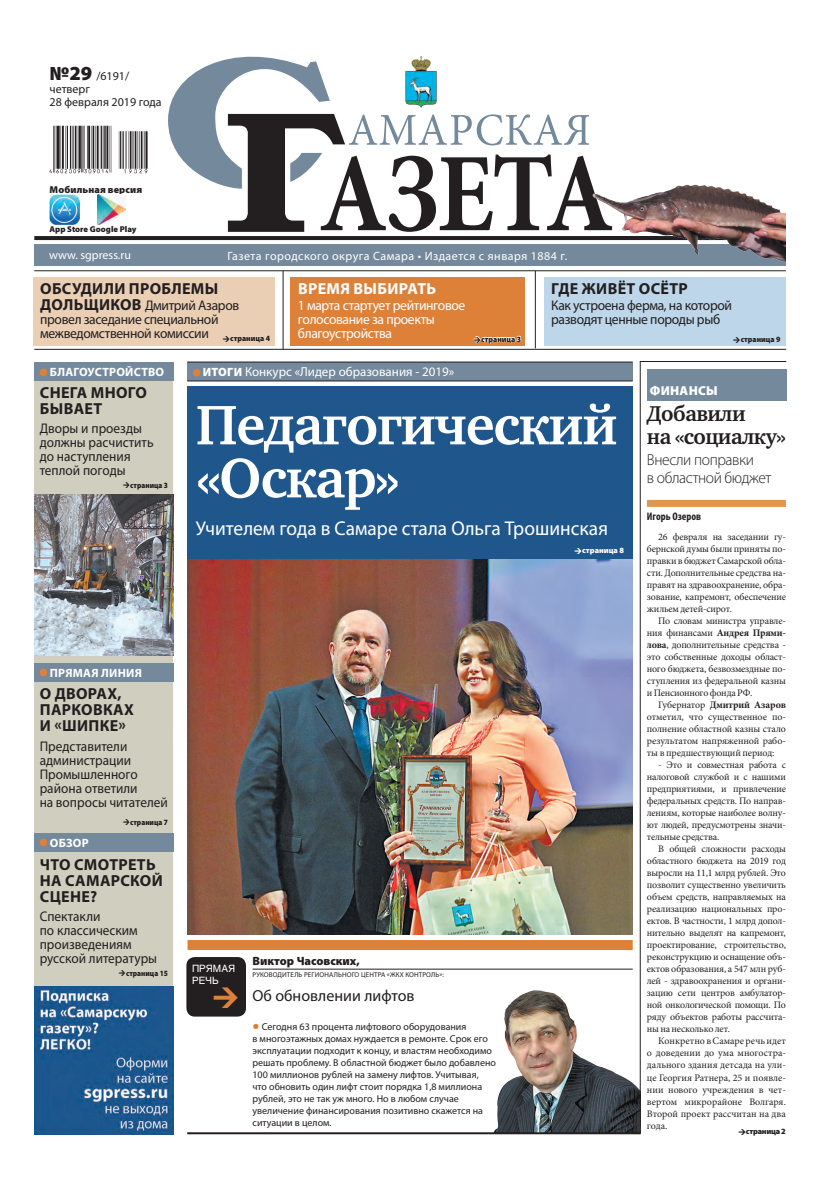
<style>
.page{position:relative;width:820px;height:1191px;background:#fff}
.page>*{position:absolute;margin:0;border:0;box-sizing:border-box;transform-origin:0 0}
.t1{font:700 57px/53px "Charter C";letter-spacing:-.025em;color:#fff}
.t2{font:700 22px/23px "Charter C";letter-spacing:-.025em;color:#231f20}
.t3{font:20px "Myriad Pro";color:#fff}
.t4{font:700 16px/16px "Myriad Pro";letter-spacing:.02em;color:#231f20}
.t5{font:300 16px/18px "Myriad Pro";letter-spacing:-.025em;color:#231f20}
.t6{font:16px "Myriad Pro";color:#231f20}
.t7{font:700 16px "Myriad Pro";letter-spacing:.02em;color:#fff}
.t8{font:14px/14px "Myriad Pro";letter-spacing:-.005em;color:#231f20;scale:.95 1}
.t9{font:14px/14px "Myriad Pro";letter-spacing:-.025em;color:#231f20}
.t10{font:14px/14px "Myriad Pro";letter-spacing:-.025em;color:#fff}
.t11{font:13px "Myriad Pro";color:#fff}
.t12{font:900 13px "Myriad Pro";letter-spacing:.02em;color:#fff}
.t13{font:12px "Myriad Pro";letter-spacing:.04em;color:#fff}
.t14{font:12px/13px "Myriad Pro";color:#231f20}
.t15{font:700 12px "Myriad Pro";letter-spacing:.02em;color:#fff}
.t16{font:900 12px "Myriad Pro";color:#231f20}
.t17{font:12px "Myriad Pro";color:#fff}
.t18{font:700 condensed 11px "Myriad Pro";color:#231f20}
.t19{font:10px/12px "Minion Pro";letter-spacing:-.015em;color:#231f20;text-align:justify}
.t20{font:10px/12px "Myriad Pro";color:#231f20}
.t21{font:900 10px "Myriad Pro";letter-spacing:.01em;color:#231f20}
.t22{font:10px/12px "Helios";color:#fff}
.t23{font:900 8.5px "Myriad Pro";color:#231f20}
.t24{font:900 8px "Myriad Pro";color:#231f20;scale:.9 1}
.t25{font:900 8px "Myriad Pro";color:#231f20;scale:.95 1}
.t26{font:900 8px "Myriad Pro";color:#fff}
.t27{font:900 8px "Myriad Pro";letter-spacing:-.03em;color:#231f20}
.t28{font:7px "Myriad Pro";letter-spacing:.02em;color:#231f20}
.s1{font-weight:900;font-size:20px}
.s2{font-weight:700;font-size:16px}
.s3{font-weight:900;font-size:12px}
.s4{font-size:25px;color:#de8138}
.s5{font-weight:700}
</style>
<div class="page">
<img style="left:494px;top:990px;width:145px;height:142px">
<img style="left:187px;top:558px;width:445px;height:376px">
<div style="left:187px;top:386px;width:445px;height:172px;background:#1f578d"></div>
<svg style="left:639px;top:361px;width:147px;height:773px"></svg>
<div style="left:34px;top:378px;width:139px;height:756px;background:#d0cfbf"></div>
<div style="left:544px;top:277px;width:241px;height:68px;background:#bdd6ea"></div>
<svg style="left:168px;top:56px;width:424px;height:176px"></svg>
<hr style="left:34px;top:349px;width:751px;height:1px;background:#231f20">
<div style="left:34px;top:277px;width:241px;height:68px;background:#eacfb5"></div>
<div style="left:291px;top:277px;width:233px;height:68px;background:#de8138"></div>
<div style="left:34px;top:244px;width:751px;height:21px;background:#75899d"></div>
<svg style="left:34px;top:236px;width:558px;height:4px;background:#262223"></svg>
<div style="left:187px;top:362px;width:445px;height:19px;background:#75899d"></div>
<hr style="left:187px;top:362px;width:445px;height:1px;background:#231f20">
<hr style="left:187px;top:381px;width:445px;height:1px;background:#231f20">
<div style="left:193px;top:369px;width:7px;height:7px;background:#de8138;border-radius:50%"></div>
<hr style="left:282px;top:271px;width:1px;height:78px;background:#231f20">
<hr style="left:534px;top:271px;width:1px;height:77px;background:#231f20">
<div style="left:187px;top:940px;width:445px;height:10px;background:#de8138"></div>
<div style="left:646px;top:369px;width:139px;height:31px;background:#75899d"></div>
<img style="left:49px;top:126px;width:99px;height:48px">
<img style="left:50px;top:195px;width:30px;height:29px">
<img style="left:97px;top:195px;width:28px;height:29px">
<img style="left:34px;top:986px;width:139px;height:148px">
<div style="left:186px;top:957px;width:60px;height:59px;background:#231f20;border-radius:9px"></div>
<hr style="left:252px;top:969px;width:380px;height:1px;background:#231f20">
<div style="left:34px;top:663px;width:139px;height:18px;background:#75899d"></div>
<div style="left:40px;top:669px;width:7px;height:7px;background:#de8138;border-radius:50%"></div>
<div style="left:34px;top:362px;width:139px;height:19px;background:#75899d"></div>
<div style="left:40px;top:368px;width:7px;height:8px;background:#de8138;border-radius:50%"></div>
<hr style="left:34px;top:270px;width:751px;height:1px;background:#231f20">
<div style="left:34px;top:832px;width:139px;height:19px;background:#75899d"></div>
<div style="left:40px;top:838px;width:7px;height:8px;background:#de8138;border-radius:50%"></div>
<hr style="left:187px;top:1132px;width:453px;height:2px;background:#231f20">
<img style="left:592px;top:184px;width:193px;height:78px">
<img style="left:34px;top:495px;width:139px;height:160px">
<div style="left:646px;top:500px;width:139px;height:7px;background:#e0974d"></div>
<svg style="left:473px;top:335px;width:48px;height:15px"></svg>
<svg style="left:738px;top:1128px;width:7px;height:6px"></svg>
<p class="t14" style="left:50px;top:69px;width:114px"><span class="s1">№29</span> /6191/ четверг<br>28 февраля 2019 года</p>
<p class="t21" style="left:50px;top:184px;width:94px">Мобильная версия</p>
<p class="t23" style="left:50px;top:224px;width:88px">App Store Google Play</p>
<p class="t17" style="left:49px;top:247px;width:83px">www. sgpress.ru</p>
<p class="t13" style="left:227px;top:248px;width:341px">Газета городского округа Самара • Издается с января 1884 г.</p>
<h3 class="t4" style="left:40px;top:280px;width:180px">ОБСУДИЛИ ПРОБЛЕМЫ</h3>
<h3 class="t9" style="left:40px;top:298px;width:200px"><span class="s2">ДОЛЬЩИКОВ</span> Дмитрий Азаров провел заседание специальной межведомственной комиссии</h3>
<p class="t25" style="left:230px;top:334px;width:43px">страница 4</p>
<h3 class="t7" style="left:298px;top:278px;width:139px">ВРЕМЯ ВЫБИРАТЬ</h3>
<h3 class="t10" style="left:298px;top:298px;width:169px">1 марта стартует рейтинговое голосование за проекты благоустройства</h3>
<p class="t25" style="left:481px;top:334px;width:43px">страница 3</p>
<h3 class="t4" style="left:551px;top:280px;width:138px">ГДЕ ЖИВЁТ ОСЁТР</h3>
<h3 class="t9" style="left:551px;top:298px;width:182px">Как устроена ферма, на которой разводят ценные породы рыб</h3>
<p class="t25" style="left:740px;top:335px;width:43px">страница 9</p>
<p class="t15" style="left:50px;top:364px;width:116px">БЛАГОУСТРОЙСТВО</p>
<h3 class="t4" style="left:40px;top:384px;width:109px">СНЕГА МНОГО<br>БЫВАЕТ</h3>
<h3 class="t8" style="left:40px;top:421px;width:121px">Дворы и проезды должны расчистить до наступления теплой погоды</h3>
<p class="t24" style="left:130px;top:481px;width:43px">страница 3</p>
<p class="t15" style="left:50px;top:665px;width:94px">ПРЯМАЯ ЛИНИЯ</p>
<h3 class="t4" style="left:40px;top:685px;width:95px">О ДВОРАХ,<br>ПАРКОВКАХ<br>И «ШИПКЕ»</h3>
<h3 class="t8" style="left:40px;top:738px;width:136px">Представители администрации<br>Промышленного района ответили<br>на вопросы читателей</h3>
<p class="t24" style="left:130px;top:818px;width:43px">страница 7</p>
<p class="t15" style="left:50px;top:834px;width:40px">ОБЗОР</p>
<h3 class="t4" style="left:40px;top:855px;width:124px">ЧТО СМОТРЕТЬ<br>НА САМАРСКОЙ<br>СЦЕНЕ?</h3>
<h3 class="t8" style="left:40px;top:909px;width:125px">Спектакли<br>по классическим произведениям русской литературы</h3>
<p class="t24" style="left:126px;top:969px;width:48px">страница 15</p>
<h3 class="t11" style="left:203px;top:364px;width:253px"><span class="s3">ИТОГИ</span> Конкурс «Лидер образования - 2019»</h3>
<h1 class="t1" style="left:196px;top:399px;width:423px">Педагогический «Оскар»</h1>
<h3 class="t3" style="left:196px;top:516px;width:413px">Учителем года в Самаре стала Ольга Трошинская</h3>
<p class="t26" style="left:582px;top:545px;width:43px">страница 8</p>
<p class="t22" style="left:192px;top:962px;width:45px">ПРЯМАЯ<br>РЕЧЬ</p>
<p class="t16" style="left:252px;top:953px;width:109px">Виктор Часовских,</p>
<p class="t28" style="left:252px;top:970px;width:193px">РУКОВОДИТЕЛЬ РЕГИОНАЛЬНОГО ЦЕНТРА «ЖКХ КОНТРОЛЬ»:</p>
<h3 class="t6" style="left:252px;top:985px;width:163px">Об обновлении лифтов</h3>
<p class="t20" style="left:252px;top:1020px;width:245px"><span class="s4">•</span> Сегодня 63 процента лифтового оборудования<br>в многоэтажных домах нуждается в ремонте. Срок его эксплуатации подходит к концу, и властям необходимо решать проблему. В областной бюджет было добавлено 100 миллионов рублей на замену лифтов. Учитывая,<br>что обновить один лифт стоит порядка 1,8 миллионa рублей, это не так уж много. Но в любом случае увеличение финансирования позитивно скажется на ситуации в целом.</p>
<h3 class="t12" style="left:649px;top:383px;width:69px">ФИНАНСЫ</h3>
<h2 class="t2" style="left:646px;top:402px;width:140px">Добавили<br>на «социалку»</h2>
<h3 class="t5" style="left:646px;top:450px;width:126px">Внесли поправки<br>в областной бюджет</h3>
<p class="t18" style="left:646px;top:510px;width:56px">Игорь Озеров</p>
<p class="t19" style="left:646px;top:531px;width:140px;text-indent:11px">26 февраля на заседании гу&shy;бернской думы были приняты по&shy;правки в бюджет Самарской обла&shy;сти. Дополнительные средства на&shy;правят на здравоохранение, обра&shy;зование, капремонт, обеспечение жильем детей-сирот.</p>
<p class="t19" style="left:646px;top:615px;width:140px;text-indent:11px">По словам министра управле&shy;ния финансами <span class="s5">Андрея Прями&shy;лова</span>, дополнительные средства - это собственные доходы област&shy;ного бюджета, безвозмездные по&shy;ступления из федеральной казны и Пенсионного фонда РФ.</p>
<p class="t19" style="left:646px;top:699px;width:140px;text-indent:11px">Губернатор <span class="s5">Дмитрий Азаров </span>отметил, что существенное по&shy;полнение областной казны стало результатом напряженной рабо&shy;ты в предшествующий период:</p>
<p class="t19" style="left:646px;top:759px;width:140px;text-indent:11px">- Это и совместная работа с налоговой службой и с нашими предприятиями, и привлечение федеральных средств. По направ&shy;лениям, которые наиболее волну&shy;ют людей, предусмотрены значи&shy;тельные средства.</p>
<p class="t19" style="left:646px;top:843px;width:140px;text-indent:11px">В общей сложности расходы областного бюджета на 2019 год выросли на 11,1 млрд рублей. Это позволит существенно увеличить объем средств, направляемых на реализацию национальных про&shy;ектов. В частности, 1 млрд допол&shy;нительно выделят на капремонт, проектирование, строительство, реконструкцию и оснащение объ&shy;ектов образования, а 547 млн руб&shy;лей - здравоохранения и органи&shy;зацию сети центров амбулатор&shy;ной онкологической помощи. По ряду объектов работы рассчита&shy;ны на несколько лет.</p>
<p class="t19" style="left:646px;top:1035px;width:140px;text-indent:11px">Конкретно в Самаре речь идет о доведении до ума многостра&shy;дального здания детсада на ули&shy;це Георгия Ратнера, 25 и появле&shy;нии нового учреждения в чет&shy;вертом микрорайоне Волгаря.<br>Второй проект рассчитан на два года.</p>
<p class="t27" style="left:745px;top:1126px;width:41px">страница 2</p>
</div>
